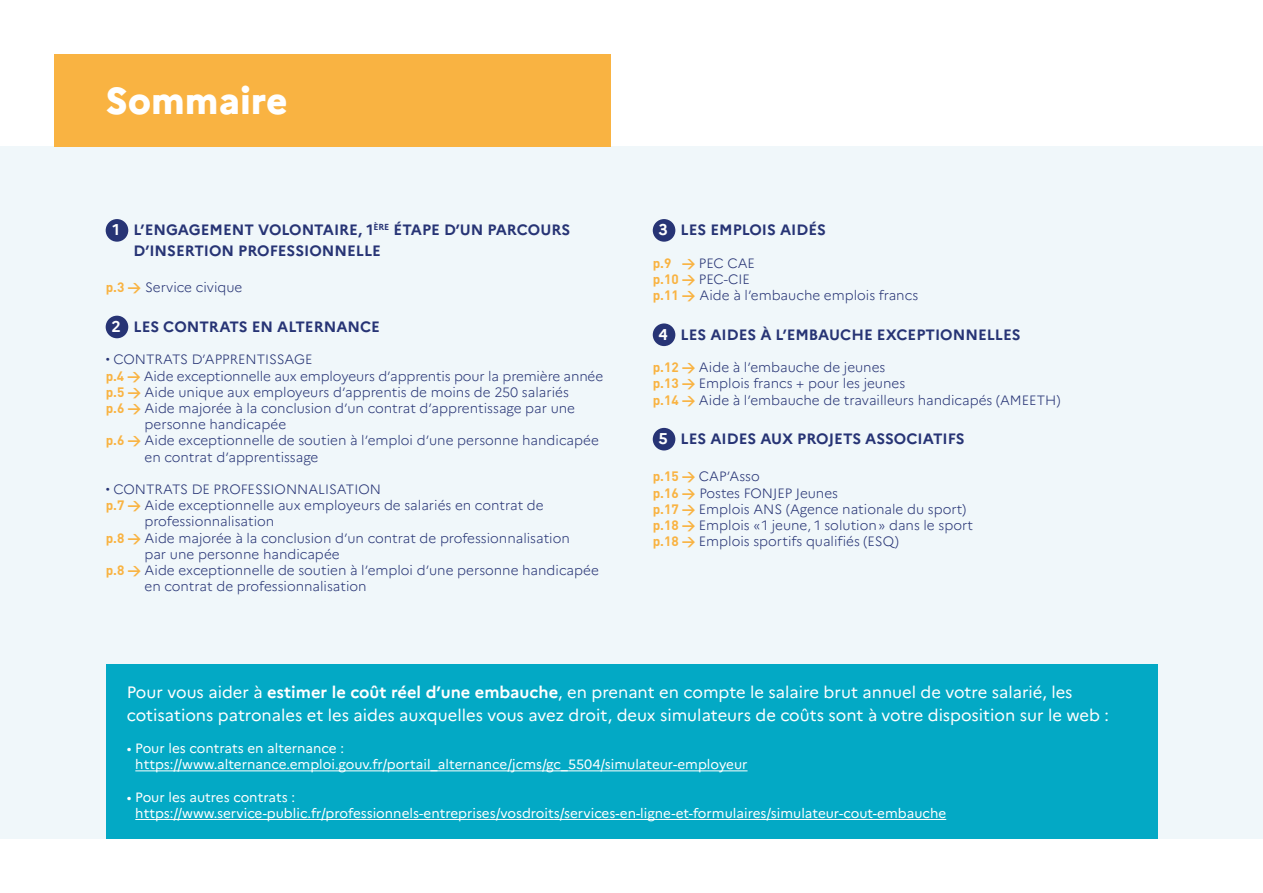
<style>
.page{position:relative;width:1263px;height:893px;background:#fff}
.page>*{position:absolute;margin:0;border:0;box-sizing:border-box;transform-origin:0 0}
.t1{font:800 37.5px "Marianne";color:#fff}
.t2{font:16.5px/22.5px "Marianne";color:#fff}
.t3{font:700 15px/21px "Marianne";color:#273475}
.t4{font:300 13.5px/16.2px "Marianne";color:#273475}
.t5{font:13.5px/16.2px "Marianne";color:#fff}
.s1{font-size:15.6px;color:#fff}
.s2{font-family:"DIN";font-weight:700;color:#f9b342}
.s3{font-weight:700}
</style>
<div class="page">
<div style="left:0;top:146px;width:1263px;height:693px;background:#f0f7fa"></div>
<div style="left:54px;top:54px;width:556px;height:92px;background:#f9b342"></div>
<div style="left:106px;top:219px;width:22px;height:23px;background:#273475;border-radius:50%"></div>
<div style="left:106px;top:316px;width:22px;height:22px;background:#273475;border-radius:50%"></div>
<div style="left:653px;top:219px;width:22px;height:23px;background:#273475;border-radius:50%"></div>
<div style="left:653px;top:323px;width:22px;height:23px;background:#273475;border-radius:50%"></div>
<div style="left:653px;top:428px;width:22px;height:22px;background:#273475;border-radius:50%"></div>
<div style="left:106px;top:664px;width:1051px;height:175px;background:#03a9c5"></div>
<hr style="left:135px;top:770px;width:612px;height:1px;background:#fff">
<hr style="left:135px;top:819px;width:811px;height:1px;background:#fff">
<h1 class="t1" style="left:106px;top:78px;width:184px">Sommaire</h1>
<p class="t3" style="left:134px;top:219px;width:438px;text-indent:-21px"><span class="s1">1</span> L’ENGAGEMENT VOLONTAIRE, 1<sup>ÈRE</sup> ÉTAPE D’UN PARCOURS<br>D’INSERTION PROFESSIONNELLE</p>
<p class="t4" style="left:106px;top:279px;width:138px"><span class="s2">p.3 &gt;</span> Service civique</p>
<p class="t3" style="left:111px;top:316px;width:270px"><span class="s1">2</span> LES CONTRATS EN ALTERNANCE</p>
<p class="t4" style="left:106px;top:351px;width:208px">• CONTRATS D’APPRENTISSAGE</p>
<p class="t4" style="left:106px;top:368px;width:499px"><span class="s2">p.4 &gt;</span> Aide exceptionnelle aux employeurs d’apprentis pour la première année</p>
<p class="t4" style="left:106px;top:384px;width:465px"><span class="s2">p.5 &gt;</span> Aide unique aux employeurs d’apprentis de moins de 250 salariés</p>
<p class="t4" style="left:106px;top:400px;width:471px"><span class="s2">p.6 &gt;</span> Aide majorée à la conclusion d’un contrat d’apprentissage par une</p>
<p class="t4" style="left:145px;top:416px;width:143px">personne handicapée</p>
<p class="t4" style="left:106px;top:432px;width:495px"><span class="s2">p.6 &gt;</span> Aide exceptionnelle de soutien à l’emploi d’une personne handicapée</p>
<p class="t4" style="left:145px;top:449px;width:175px">en contrat d’apprentissage</p>
<p class="t4" style="left:106px;top:481px;width:277px">• CONTRATS DE PROFESSIONNALISATION</p>
<p class="t4" style="left:106px;top:497px;width:439px"><span class="s2">p.7 &gt;</span> Aide exceptionnelle aux employeurs de salariés en contrat de</p>
<p class="t4" style="left:145px;top:513px;width:131px">professionnalisation</p>
<p class="t4" style="left:106px;top:530px;width:466px"><span class="s2">p.8 &gt;</span> Aide majorée à la conclusion d’un contrat de professionnalisation</p>
<p class="t4" style="left:145px;top:546px;width:197px">par une personne handicapée</p>
<p class="t4" style="left:106px;top:562px;width:495px"><span class="s2">p.8 &gt;</span> Aide exceptionnelle de soutien à l’emploi d’une personne handicapée</p>
<p class="t4" style="left:145px;top:578px;width:224px">en contrat de professionnalisation</p>
<p class="t3" style="left:658px;top:219px;width:169px"><span class="s1">3</span> LES EMPLOIS AIDÉS</p>
<p class="t4" style="left:653px;top:255px;width:267px"><span class="s2">p.9 &gt;</span> PEC CAE<br><span class="s2">p.10 &gt;</span> PEC-CIE<br><span class="s2">p.11 &gt;</span> Aide à l’embauche emplois francs</p>
<p class="t3" style="left:658px;top:324px;width:364px"><span class="s1">4</span> LES AIDES À L’EMBAUCHE EXCEPTIONNELLES</p>
<p class="t4" style="left:653px;top:359px;width:409px"><span class="s2">p.12 &gt;</span> Aide à l’embauche de jeunes<br><span class="s2">p.13 &gt;</span> Emplois francs + pour les jeunes<br><span class="s2">p.14 &gt;</span> Aide à l’embauche de travailleurs handicapés (AMEETH)</p>
<p class="t3" style="left:658px;top:428px;width:308px"><span class="s1">5</span> LES AIDES AUX PROJETS ASSOCIATIFS</p>
<p class="t4" style="left:653px;top:468px;width:322px"><span class="s2">p.15 &gt;</span> CAP’Asso<br><span class="s2">p.16 &gt;</span> Postes FONJEP Jeunes<br><span class="s2">p.17 &gt;</span> Emplois ANS (Agence nationale du sport) <span class="s2">p.18 &gt;</span> Emplois «1 jeune, 1 solution» dans le sport <span class="s2">p.18 &gt;</span> Emplois sportifs qualifiés (ESQ)</p>
<p class="t2" style="left:127px;top:681px;width:983px">Pour vous aider à <span class="s3">estimer le coût réel d’une embauche</span>, en prenant en compte le salaire brut annuel de votre salarié, les cotisations patronales et les aides auxquelles vous avez droit, deux simulateurs de coûts sont à votre disposition sur le web :</p>
<p class="t5" style="left:135px;top:740px;width:614px;text-indent:-8px">• Pour les contrats en alternance : https://www.alternance.emploi.gouv.fr/portail_alternance/jcms/gc_5504/simulateur-employeur</p>
<p class="t5" style="left:135px;top:789px;width:812px;text-indent:-8px">• Pour les autres contrats : https://www.service-public.fr/professionnels-entreprises/vosdroits/services-en-ligne-et-formulaires/simulateur-cout-embauche</p>
</div>
